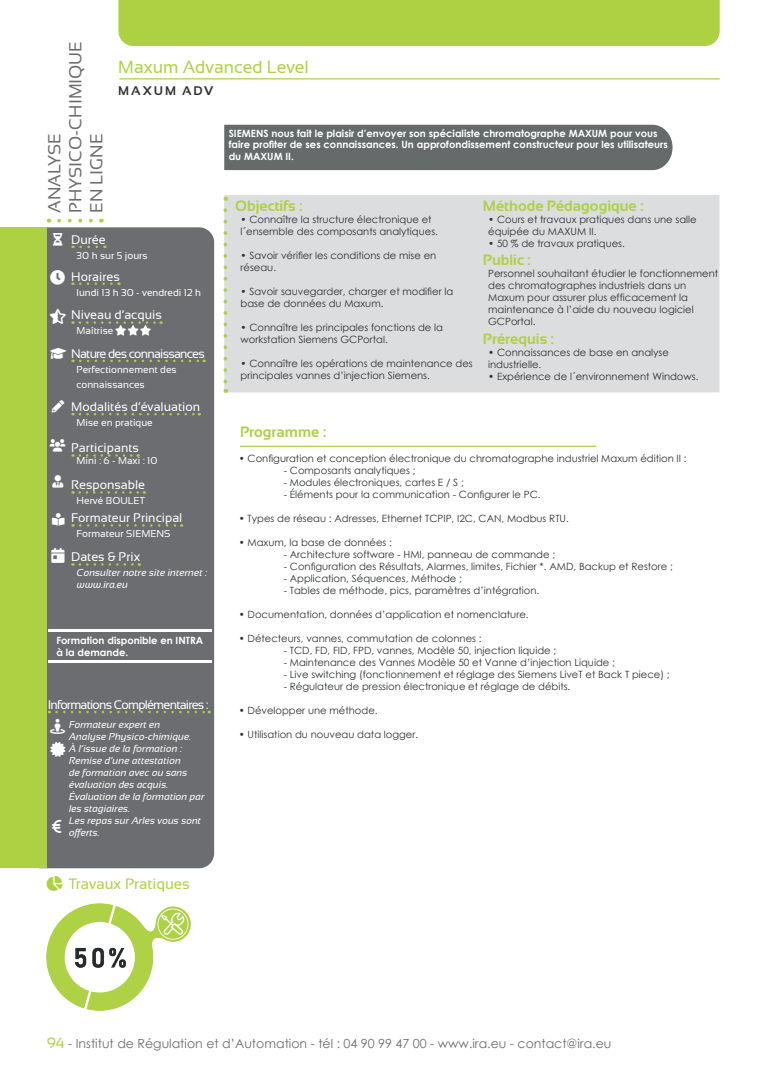
<style>
.page{position:relative;width:780px;height:1088px;background:#fff}
.page>*{position:absolute;margin:0;border:0;box-sizing:border-box;transform-origin:0 0}
.t1{font:17.5px/21px "Sansation";color:#6c6d70}
.t2{font:17.5px "Sansation";color:#add142}
.t3{font:700 15px "Sansation";color:#add142}
.t4{font:15px "Sansation";color:#add142}
.t5{font:12.5px "Sansation";color:#fff}
.t6{font:12.5px "Century Gothic";color:#6c6d70}
.t7{font:12.5px "Sansation";letter-spacing:-.06em;color:#fff}
.t8{font:700 12.5px "Sansation";letter-spacing:.145em;color:#2d3134}
.t9{font:10px/12px "Century Gothic";color:#2d3134}
.t10{font:italic 10px/12px "Sansation";color:#fff}
.t11{font:700 10px/11.2px "Century Gothic";color:#fff}
.t12{font:10px/15px "Sansation";color:#fff}
.s1{font-family:"Sansation";font-size:15px;color:#add142}
</style>
<div class="page">
<div style="left:26px;top:227px;width:188px;height:641px;background:#6c6d70;border-radius:15px"></div>
<div style="left:118px;top:0;width:601px;height:46px;background:#add142"></div>
<div style="left:0;top:227px;width:46px;height:641px;background:#add142"></div>
<svg style="left:59px;top:219px;width:43px;height:3px"></svg>
<hr style="left:119px;top:78px;width:600px;height:1px;background:#add142">
<hr style="left:49px;top:660px;width:163px;height:3px;background:#fff">
<hr style="left:49px;top:629px;width:163px;height:3px;background:#fff">
<div style="left:224px;top:125px;width:448px;height:45px;background:#656a6a"></div>
<div style="left:224px;top:195px;width:495px;height:197px;background:#dcdddf"></div>
<hr style="left:240px;top:446px;width:356px;height:1px;background:#add142">
<svg style="left:223px;top:210px;width:4px;height:183px"></svg>
<svg style="left:80px;top:282px;width:39px;height:3px"></svg>
<svg style="left:80px;top:246px;width:25px;height:2px"></svg>
<svg style="left:80px;top:321px;width:81px;height:3px"></svg>
<svg style="left:80px;top:360px;width:125px;height:2px"></svg>
<svg style="left:80px;top:413px;width:120px;height:2px"></svg>
<img style="left:47px;top:904px;width:143px;height:106px">
<svg style="left:80px;top:563px;width:60px;height:3px"></svg>
<svg style="left:80px;top:454px;width:59px;height:3px"></svg>
<svg style="left:80px;top:491px;width:65px;height:3px"></svg>
<svg style="left:80px;top:524px;width:102px;height:3px"></svg>
<img style="left:113px;top:323px;width:39px;height:13px">
<svg style="left:49px;top:711px;width:161px;height:3px"></svg>
<h1 class="t1" style="left:44px;top:213px;width:173px;rotate:-90deg">ANALYSE<br>PHYSICO-CHIMIQUE<br>EN LIGNE</h1>
<h1 class="t2" style="left:118px;top:57px;width:192px">Maxum Advanced Level</h1>
<p class="t8" style="left:118px;top:83px;width:96px">MAXUM ADV</p>
<p class="t11" style="left:229px;top:127px;width:440px">SIEMENS nous fait le plaisir d’envoyer son spécialiste chromatographe MAXUM pour vous faire profiter de ses connaissances. Un approfondissement constructeur pour les utilisateurs du MAXUM II.</p>
<h2 class="t3" style="left:235px;top:197px;width:69px">Objectifs :</h2>
<p class="t9" style="left:240px;top:213px;width:199px">• Connaître la structure électronique et l´ensemble des composants analytiques.</p>
<p class="t9" style="left:240px;top:249px;width:197px">• Savoir vérifier les conditions de mise en réseau.</p>
<p class="t9" style="left:240px;top:285px;width:214px">• Savoir sauvegarder, charger et modifier la base de données du Maxum.</p>
<p class="t9" style="left:240px;top:321px;width:204px">• Connaître les principales fonctions de la workstation Siemens GCPortal.</p>
<p class="t9" style="left:240px;top:357px;width:234px">• Connaître les opérations de maintenance des principales vannes d’injection Siemens.</p>
<h2 class="t3" style="left:483px;top:197px;width:162px">Méthode Pédagogique :</h2>
<p class="t9" style="left:488px;top:213px;width:210px">• Cours et travaux pratiques dans une salle équipée du MAXUM II.</p>
<p class="t9" style="left:488px;top:237px;width:138px">• 50 % de travaux pratiques.</p>
<p class="t5" style="left:71px;top:232px;width:36px">Durée</p>
<p class="t12" style="left:77px;top:248px;width:73px">30 h sur 5 jours</p>
<h2 class="t3" style="left:483px;top:252px;width:49px">Public :</h2>
<p class="t9" style="left:488px;top:267px;width:231px">Personnel souhaitant étudier le fonctionnement des chromatographes industriels dans un Maxum pour assurer plus efficacement la maintenance à l’aide du nouveau logiciel GCPortal.</p>
<p class="t5" style="left:71px;top:269px;width:50px">Horaires</p>
<p class="t12" style="left:77px;top:285px;width:126px">lundi 13 h 30 - vendredi 12 h</p>
<p class="t5" style="left:71px;top:308px;width:92px">Niveau d’acquis</p>
<p class="t12" style="left:77px;top:323px;width:38px">Maîtrise</p>
<p class="t7" style="left:71px;top:346px;width:135px">Nature des connaissances</p>
<p class="t12" style="left:77px;top:362px;width:102px">Perfectionnement des connaissances</p>
<p class="t5" style="left:71px;top:400px;width:130px">Modalités d’évaluation</p>
<p class="t12" style="left:77px;top:415px;width:78px">Mise en pratique</p>
<h2 class="t3" style="left:483px;top:330px;width:73px">Prérequis :</h2>
<p class="t9" style="left:488px;top:346px;width:182px">• Connaissances de base en analyse industrielle.</p>
<p class="t9" style="left:488px;top:370px;width:212px">• Expérience de l´environnement Windows.</p>
<h2 class="t3" style="left:240px;top:423px;width:88px">Programme :</h2>
<p class="t5" style="left:71px;top:441px;width:69px">Participants</p>
<p class="t12" style="left:77px;top:453px;width:82px">Mini : 6 - Maxi : 10</p>
<p class="t5" style="left:71px;top:478px;width:75px">Responsable</p>
<p class="t12" style="left:77px;top:493px;width:70px">Hervé BOULET</p>
<p class="t5" style="left:71px;top:511px;width:113px">Formateur Principal</p>
<p class="t12" style="left:77px;top:526px;width:95px">Formateur SIEMENS</p>
<p class="t5" style="left:71px;top:550px;width:70px">Dates &amp; Prix</p>
<p class="t10" style="left:77px;top:567px;width:132px">Consulter notre site internet : www.ira.eu</p>
<p class="t11" style="left:56px;top:633px;width:148px;line-height:12px">Formation disponible en INTRA à la demande.</p>
<p class="t7" style="left:48px;top:697px;width:162px">Informations Complémentaires :</p>
<p class="t10" style="left:69px;top:719px;width:137px">Formateur expert en<br>Analyse Physico-chimique.<br>À l’issue de la formation :<br>Remise d’une attestation<br>de formation avec ou sans évaluation des acquis.<br>Évaluation de la formation par les stagiaires.<br>Les repas sur Arles vous sont offerts.</p>
<h2 class="t4" style="left:68px;top:875px;width:123px">Travaux Pratiques</h2>
<p class="t9" style="left:239px;top:452px;width:449px">• Configuration et conception électronique du chromatographe industriel Maxum édition II :</p>
<p class="t9" style="left:284px;top:464px;width:133px">- Composants analytiques ;</p>
<p class="t9" style="left:284px;top:476px;width:181px">- Modules électroniques, cartes E / S ;</p>
<p class="t9" style="left:284px;top:488px;width:258px">- Éléments pour la communication - Configurer le PC.</p>
<p class="t9" style="left:239px;top:512px;width:331px">• Types de réseau : Adresses, Ethernet TCPIP, I2C, CAN, Modbus RTU.</p>
<p class="t9" style="left:239px;top:536px;width:155px">• Maxum, la base de données :</p>
<p class="t9" style="left:284px;top:548px;width:273px">- Architecture software - HMI, panneau de commande ;</p>
<p class="t9" style="left:284px;top:560px;width:390px">- Configuration des Résultats, Alarmes, limites, Fichier *. AMD, Backup et Restore ;</p>
<p class="t9" style="left:284px;top:572px;width:179px">- Application, Séquences, Méthode ;</p>
<p class="t9" style="left:284px;top:584px;width:257px">- Tables de méthode, pics, paramètres d’intégration.</p>
<p class="t9" style="left:239px;top:608px;width:291px">• Documentation, données d’application et nomenclature.</p>
<p class="t9" style="left:239px;top:632px;width:244px">• Détecteurs, vannes, commutation de colonnes :</p>
<p class="t9" style="left:284px;top:644px;width:274px">- TCD, FD, FID, FPD, vannes, Modèle 50, injection liquide ;</p>
<p class="t9" style="left:284px;top:656px;width:332px">- Maintenance des Vannes Modèle 50 et Vanne d’injection Liquide ;</p>
<p class="t9" style="left:284px;top:668px;width:387px">- Live switching (fonctionnement et réglage des Siemens LiveT et Back T piece) ;</p>
<p class="t9" style="left:284px;top:680px;width:288px">- Régulateur de pression électronique et réglage de débits.</p>
<p class="t9" style="left:239px;top:704px;width:140px">• Développer une méthode.</p>
<p class="t9" style="left:239px;top:728px;width:181px">• Utilisation du nouveau data logger.</p>
<p class="t6" style="left:47px;top:1034px;width:566px"><span class="s1">94</span> - Institut de Régulation et d’Automation - tél : 04 90 99 47 00 - www.ira.eu - contact@ira.eu</p>
</div>
